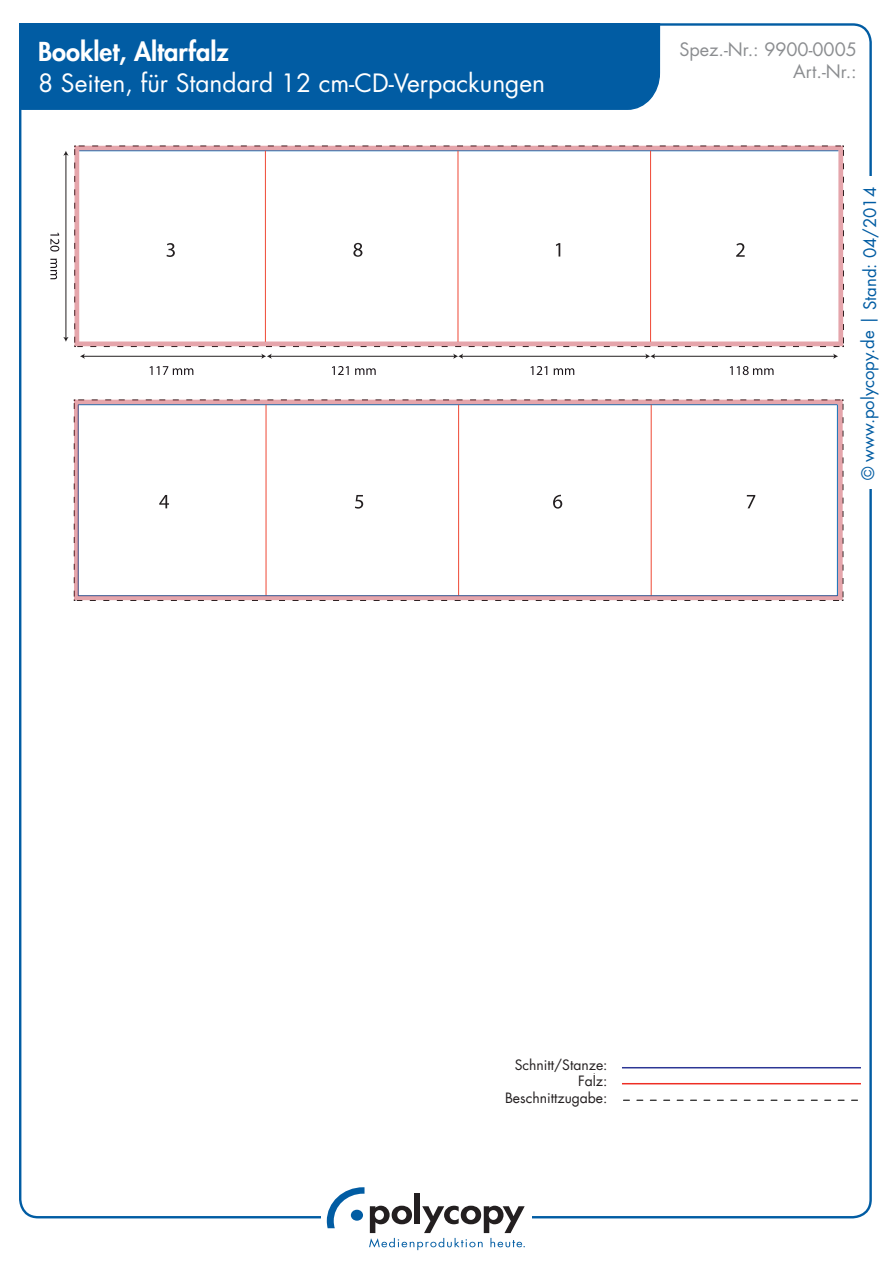
<style>
.page{position:relative;width:893px;height:1263px;background:#fff}
.page>*{position:absolute;margin:0;border:0;box-sizing:border-box;transform-origin:0 0}
.Headline_A4{font:800 25.35px "Futura LT";color:#fff}
.Headline_A4-2{font:24.6px "Futura LT";color:#fff}
.Fließtext_A4{font:18px "Futura LT";color:#8b8d90}
.t1{font:16.8px "Futura LT";color:#015ca3}
.t2{font:13.95px/15.1px "Futura LT";color:#231f20;text-align:right}
</style>
<div class="page">
<svg style="left:622px;top:1067px;width:239px;height:34px"></svg>
<svg style="left:150px;top:366px;width:43px;height:9px"></svg>
<svg style="left:332px;top:366px;width:17px;height:9px"></svg>
<svg style="left:355px;top:368px;width:21px;height:7px"></svg>
<svg style="left:531px;top:366px;width:16px;height:9px"></svg>
<svg style="left:554px;top:368px;width:20px;height:7px"></svg>
<svg style="left:730px;top:366px;width:44px;height:9px"></svg>
<hr style="left:83px;top:356px;width:180px;height:1px;background:#231f20">
<svg style="left:80px;top:354px;width:5px;height:5px"></svg>
<hr style="left:654px;top:356px;width:181px;height:1px;background:#231f20">
<svg style="left:833px;top:354px;width:5px;height:5px"></svg>
<hr style="left:270px;top:356px;width:185px;height:1px;background:#231f20">
<svg style="left:261px;top:354px;width:11px;height:5px"></svg>
<hr style="left:462px;top:356px;width:185px;height:1px;background:#231f20">
<svg style="left:453px;top:354px;width:10px;height:5px"></svg>
<svg style="left:645px;top:354px;width:10px;height:5px"></svg>
<svg style="left:50px;top:146px;width:794px;height:201px"></svg>
<svg style="left:74px;top:400px;width:770px;height:201px"></svg>
<div style="left:19px;top:24px;width:642px;height:87px;background:#015ca3"></div>
<svg style="left:327px;top:1187px;width:198px;height:63px"></svg>
<p class="Headline_A4" style="left:38px;top:34px;width:192px">Booklet, Altarfalz</p>
<p class="Headline_A4-2" style="left:38px;top:67px;width:508px">8 Seiten, für Standard 12 cm-CD-Verpackungen</p>
<p class="Fließtext_A4" style="left:679px;top:38px;width:179px">Spez.-Nr.: 9900-0005</p>
<p class="Fließtext_A4" style="left:793px;top:60px;width:65px">Art.-Nr.:</p>
<p class="t1" style="left:857px;top:480px;width:295px;rotate:-90deg">© www.polycopy.de | Stand: 04/2014</p>
<p class="t2" style="left:515px;top:1058px;width:94px">Schnitt/Stanze:<br>Falz:</p>
<p class="t2" style="left:505px;top:1090px;width:104px">Beschnittzugabe:</p>
</div>
